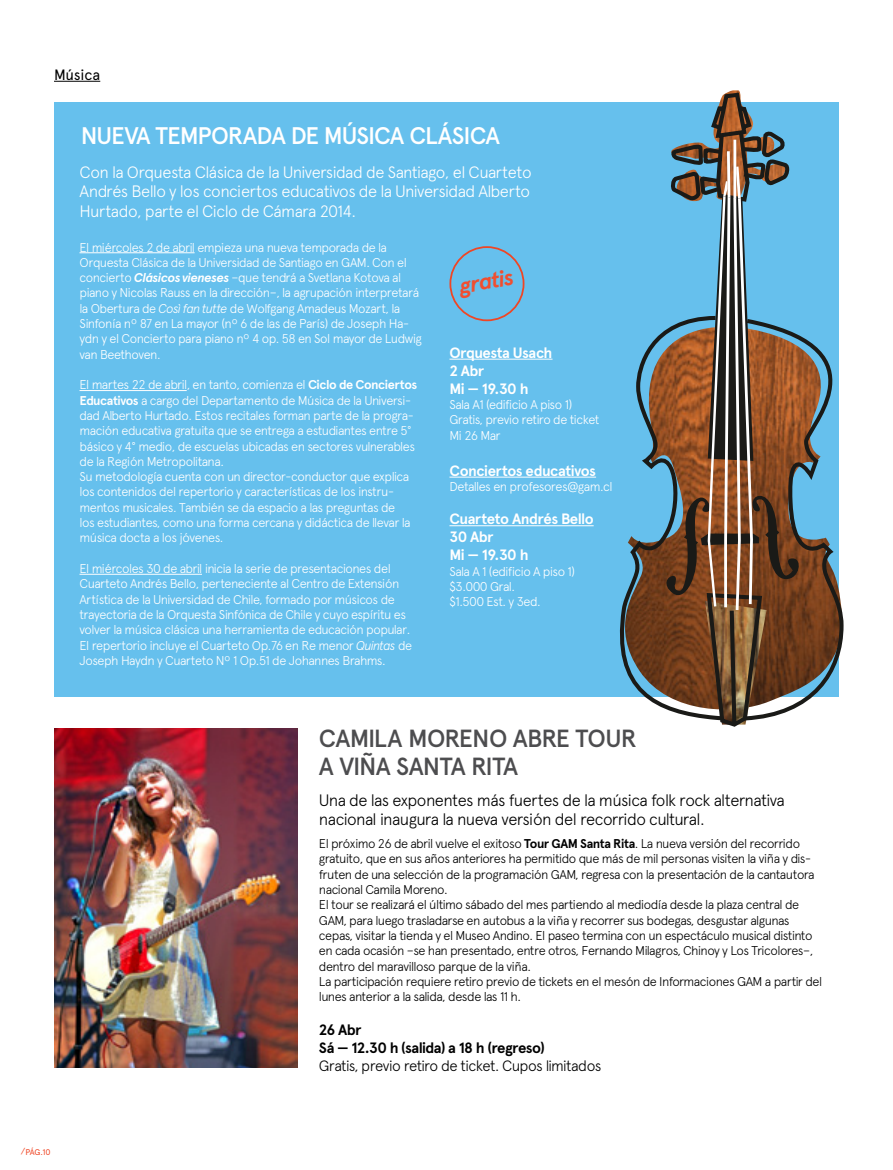
<style>
.page{position:relative;width:893px;height:1170px;background:#fff}
.page>*{position:absolute;margin:0;border:0;box-sizing:border-box;transform-origin:0 0}
.t1{font:500 24.75px "Apercu";letter-spacing:-.025em;color:#4d4d4f}
.t2{font:500 24px "Apercu";letter-spacing:-.05em;color:#fff}
.t3{font:italic 700 22.35px "Apercu";color:#f04e30}
.t4{font:300 16.5px/19.5px "Apercu";letter-spacing:-.04em;color:#fff;text-align:justify}
.t5{font:300 16.5px/19.5px "Apercu";letter-spacing:-.04em;color:#000}
.t6{font:700 15px/18px "Apercu";letter-spacing:-.035em;color:#fff}
.t7{font:300 15px "Apercu";letter-spacing:-.04em;color:#000}
.t8{font:700 15px/18px "Apercu";letter-spacing:-.04em;color:#000}
.t9{font:15px "Apercu";letter-spacing:-.015em;color:#000}
.t10{font:300 12.75px/15.3px "Apercu";letter-spacing:-.045em;color:#fff}
.t11{font:300 12.75px/15.3px "Apercu";letter-spacing:-.045em;color:#000}
.t12{font:8.25px "Apercu";color:#ef4625}
.s1{font-weight:700;font-style:italic}
.s2{font-style:italic}
.s3{font-weight:700}
</style>
<div class="page">
<hr style="left:54px;top:81px;width:46px;height:1px;background:#000">
<img style="left:54px;top:728px;width:244px;height:339px">
<div style="left:54px;top:102px;width:785px;height:594px;background:#66c0ed"></div>
<hr style="left:80px;top:252px;width:115px;height:1px;background:#fff">
<hr style="left:80px;top:390px;width:107px;height:1px;background:#fff">
<hr style="left:80px;top:574px;width:122px;height:1px;background:#fff">
<hr style="left:449px;top:359px;width:103px;height:1px;background:#fff">
<hr style="left:449px;top:476px;width:147px;height:1px;background:#fff">
<hr style="left:449px;top:525px;width:145px;height:1px;background:#fff">
<div style="left:449px;top:246px;width:75px;height:75px;border:2px solid #ef4625;border-radius:50%"></div>
<svg style="left:612px;top:333px;width:232px;height:374px"></svg>
<svg style="left:661px;top:90px;width:142px;height:637px"></svg>
<p class="t9" style="left:54px;top:65px;width:48px">Música</p>
<h2 class="t2" style="left:81px;top:122px;width:44px">NUEVA</h2>
<h2 class="t2" style="left:156px;top:122px;width:15px">TEMP</h2>
<h2 class="t2" style="left:211px;top:122px;width:32px">ORADA</h2>
<h2 class="t2" style="left:291px;top:122px;width:79px">DE MÚSICA</h2>
<h2 class="t2" style="left:409px;top:122px;width:56px">CLÁSICA</h2>
<p class="t4" style="left:80px;top:162px;width:454px">Con la Orquesta Clásica de la Universidad de Santiago, el Cuarteto Andrés Bello y los conciertos educativos de la Universidad Alberto Hurtado, parte el Ciclo de Cámara 2014.</p>
<p class="t10" style="left:80px;top:239px;width:344px">El miércoles 2 de abril empieza una nueva temporada de la Orquesta Clásica de la Universidad de Santiago en GAM. Con el concierto <span class="s1">Clásicos vieneses</span> –que tendrá a Svetlana Kotova al piano y Nicolas Rauss en la dirección–, la agrupación interpretará la Obertura de <span class="s2">Così fan tutte</span> de Wolfgang Amadeus Mozart, la Sinfonía nº 87 en La mayor (nº 6 de las de París) de Joseph Ha&shy;ydn y el Concierto para piano nº 4 op. 58 en Sol mayor de Ludwig van Beethoven.</p>
<p class="t10" style="left:80px;top:377px;width:339px">El martes 22 de abril, en tanto, comienza el <span class="s3">Ciclo de Conciertos Educativos</span> a cargo del Departamento de Música de la Universi&shy;dad Alberto Hurtado. Estos recitales forman parte de la progra&shy;mación educativa gratuita que se entrega a estudiantes entre 5° básico y 4° medio, de escuelas ubicadas en sectores vulnerables de la Región Metropolitana.<br>Su metodología cuenta con un director-conductor que explica los contenidos del repertorio y características de los instru&shy;mentos musicales. También se da espacio a las preguntas de<br>los estudiantes, como una forma cercana y didáctica de llevar la música docta a los jóvenes.</p>
<p class="t10" style="left:80px;top:560px;width:334px">El miércoles 30 de abril inicia la serie de presentaciones del Cuarteto Andrés Bello, perteneciente al Centro de Extensión Artística de la Universidad de Chile, formado por músicos de trayectoria de la Orquesta Sinfónica de Chile y cuyo espíritu es volver la música clásica una herramienta de educación popular.<br>El repertorio incluye el Cuarteto Op.76 en Re menor <span class="s2">Quintas</span> de Joseph Haydn y Cuarteto Nº 1 Op.51 de Johannes Brahms.</p>
<h3 class="t3" style="left:457px;top:273px;width:56px;rotate:-10deg">gratis</h3>
<p class="t6" style="left:449px;top:343px;width:105px">Orquesta Usach<br>2 Abr<br>Mi — 19.30 h</p>
<p class="t10" style="left:449px;top:397px;width:152px">Sala A1 (edificio A piso 1)<br>Gratis, previo retiro de ticket<br>Mi 26 Mar</p>
<p class="t6" style="left:449px;top:461px;width:148px">Conciertos educativos</p>
<p class="t10" style="left:449px;top:478px;width:165px">Detalles en profesores@gam.cl</p>
<p class="t6" style="left:449px;top:510px;width:146px">Cuarteto Andrés Bello<br>30 Abr<br>Mi — 19.30 h</p>
<p class="t10" style="left:449px;top:563px;width:127px">Sala A 1 (edificio A piso 1) $3.000 Gral.<br>$1.500 Est. y 3ed.</p>
<h1 class="t1" style="left:319px;top:723px;width:31px">CAMILA</h1>
<h1 class="t1" style="left:408px;top:723px;width:224px">MORENO ABRE TOUR</h1>
<h1 class="t1" style="left:319px;top:751px;width:47px">A VIÑA</h1>
<h1 class="t1" style="left:396px;top:751px;width:101px">SANTA RITA</h1>
<p class="t5" style="left:319px;top:789px;width:467px">Una de las exponentes más fuertes de la música folk rock alternativa nacional inaugura la nueva versión del recorrido cultural.</p>
<p class="t12" style="left:21px;top:1146px;width:31px">/PÁG.10</p>
<p class="t11" style="left:319px;top:835px;width:505px">El próximo 26 de abril vuelve el exitoso <span class="s3">Tour GAM Santa Rita</span>. La nueva versión del recorrido gratuito, que en sus años anteriores ha permitido que más de mil personas visiten la viña y dis&shy;fruten de una selección de la programación GAM, regresa con la presentación de la cantautora nacional Camila Moreno.<br>El tour se realizará el último sábado del mes partiendo al mediodía desde la plaza central de GAM, para luego trasladarse en autobus a la viña y recorrer sus bodegas, desgustar algunas cepas, visitar la tienda y el Museo Andino. El paseo termina con un espectáculo musical distinto en cada ocasión –se han presentado, entre otros, Fernando Milagros, Chinoy y Los Tricolores–, dentro del maravilloso parque de la viña.<br>La participación requiere retiro previo de tickets en el mesón de Informaciones GAM a partir del lunes anterior a la salida, desde las 11 h.</p>
<p class="t8" style="left:319px;top:1020px;width:228px">26 Abr<br>Sá — 12.30 h (salida) a 18 h (regreso)</p>
<p class="t7" style="left:319px;top:1056px;width:284px">Gratis, previo retiro de ticket. Cupos limitados</p>
</div>
